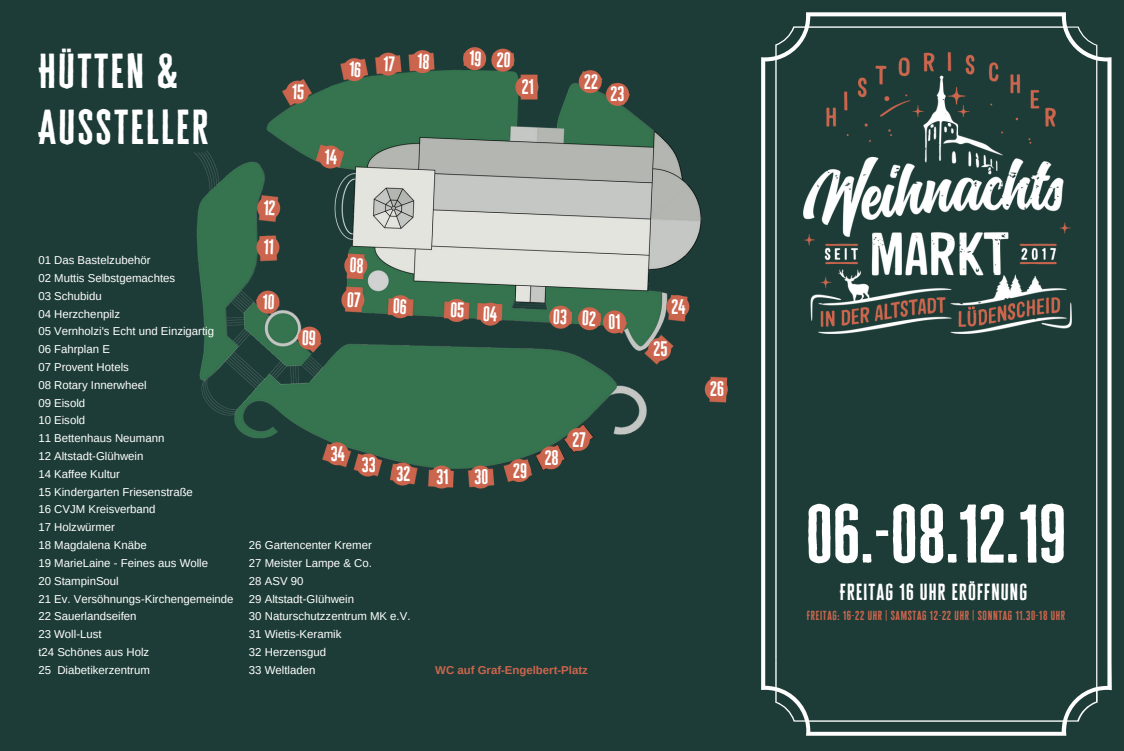
<style>
.page{position:relative;width:1124px;height:751px;background:#fff}
.page>*{position:absolute;margin:0;border:0;box-sizing:border-box;transform-origin:0 0}
.t1{font:67.75px "Cheddar Gothic Sans";color:#fff}
.t2{font:40px/55.9px "Cheddar Gothic Sans";letter-spacing:.06em;color:#fff}
.t3{font:19px "Cheddar Gothic Sans";letter-spacing:.06em;color:#fff}
.t4{font:17.12px "Cheddar Gothic Sans";color:#fff}
.t5{font:11.38px/17.8px "Arimo";color:#fff}
.t6{font:700 11.38px "Arimo";color:#cc654d}
.t7{font:10.75px "Cheddar Gothic Sans";letter-spacing:.06em;color:#cc654d}
</style>
<div class="page">
<div style="left:0;top:0;width:1123px;height:751px;background:#1d3c37"></div>
<img style="left:194px;top:47px;width:534px;height:442px">
<svg style="left:761px;top:12px;width:350px;height:724px"></svg>
<img style="left:803px;top:52px;width:268px;height:282px">
<div style="left:603px;top:310px;width:23px;height:23px;background:#cc654d;border-radius:50%"></div>
<div style="left:577px;top:307px;width:24px;height:23px;background:#cc654d;border-radius:50%"></div>
<div style="left:548px;top:305px;width:24px;height:24px;background:#cc654d;border-radius:50%"></div>
<div style="left:478px;top:302px;width:24px;height:24px;background:#cc654d;border-radius:50%"></div>
<div style="left:444px;top:299px;width:24px;height:23px;background:#cc654d;border-radius:50%"></div>
<div style="left:388px;top:295px;width:24px;height:23px;background:#cc654d;border-radius:50%"></div>
<div style="left:341px;top:288px;width:23px;height:24px;background:#cc654d;border-radius:50%"></div>
<div style="left:344px;top:254px;width:23px;height:23px;background:#cc654d;border-radius:50%"></div>
<svg style="left:297px;top:326px;width:24px;height:24px"></svg>
<div style="left:256px;top:290px;width:24px;height:24px;background:#cc654d;border-radius:50%"></div>
<div style="left:256px;top:235px;width:24px;height:24px;background:#cc654d;border-radius:50%"></div>
<div style="left:257px;top:196px;width:23px;height:24px;background:#cc654d;border-radius:50%"></div>
<div style="left:318px;top:145px;width:24px;height:24px;background:#cc654d;border-radius:50%"></div>
<div style="left:285px;top:80px;width:24px;height:24px;background:#cc654d;border-radius:50%"></div>
<div style="left:342px;top:58px;width:24px;height:23px;background:#cc654d;border-radius:50%"></div>
<div style="left:376px;top:52px;width:24px;height:24px;background:#cc654d;border-radius:50%"></div>
<div style="left:410px;top:50px;width:24px;height:23px;background:#cc654d;border-radius:50%"></div>
<div style="left:463px;top:47px;width:23px;height:23px;background:#cc654d;border-radius:50%"></div>
<div style="left:491px;top:48px;width:23px;height:24px;background:#cc654d;border-radius:50%"></div>
<div style="left:515px;top:75px;width:23px;height:24px;background:#cc654d;border-radius:50%"></div>
<div style="left:578px;top:70px;width:24px;height:23px;background:#cc654d;border-radius:50%"></div>
<div style="left:605px;top:83px;width:24px;height:23px;background:#cc654d;border-radius:50%"></div>
<div style="left:666px;top:295px;width:23px;height:23px;background:#cc654d;border-radius:50%"></div>
<div style="left:647px;top:338px;width:24px;height:23px;background:#cc654d;border-radius:50%"></div>
<div style="left:704px;top:378px;width:24px;height:23px;background:#cc654d;border-radius:50%"></div>
<div style="left:566px;top:428px;width:24px;height:23px;background:#cc654d;border-radius:50%"></div>
<div style="left:539px;top:446px;width:23px;height:24px;background:#cc654d;border-radius:50%"></div>
<div style="left:507px;top:459px;width:24px;height:23px;background:#cc654d;border-radius:50%"></div>
<div style="left:468px;top:465px;width:24px;height:24px;background:#cc654d;border-radius:50%"></div>
<div style="left:429px;top:465px;width:24px;height:24px;background:#cc654d;border-radius:50%"></div>
<div style="left:391px;top:462px;width:23px;height:24px;background:#cc654d;border-radius:50%"></div>
<div style="left:356px;top:453px;width:23px;height:24px;background:#cc654d;border-radius:50%"></div>
<div style="left:325px;top:442px;width:24px;height:24px;background:#cc654d;border-radius:50%"></div>
<svg style="left:302px;top:330px;width:13px;height:16px"></svg>
<h2 class="t2" style="left:38px;top:44px;width:171px">HÜTTEN &amp;<br>AUSSTELLER</h2>
<h3 class="t4" style="left:470px;top:50px;width:42px;rotate:3deg">19 20</h3>
<h3 class="t4" style="left:521px;top:79px;width:13px">21</h3>
<h3 class="t4" style="left:584px;top:73px;width:15px">22</h3>
<h3 class="t4" style="left:610px;top:86px;width:15px">23</h3>
<p class="t5" style="left:38px;top:251px;width:197px">01 Das Bastelzubehör<br>02 Muttis Selbstgemachtes<br>03 Schubidu<br>04 Herzchenpilz<br>05 Vernholzi's Echt und Einzigartig<br>06 Fahrplan E<br>07 Provent Hotels<br>08 Rotary Innerwheel<br>09 Eisold<br>10 Eisold<br>11 Bettenhaus Neumann<br>12 Altstadt-Glühwein<br>14 Kaffee Kultur<br>15 Kindergarten Friesenstraße<br>16 CVJM Kreisverband<br>17 Holzwürmer<br>18 Magdalena Knäbe<br>19 MarieLaine - Feines aus Wolle<br>20 StampinSoul<br>21 Ev. Versöhnungs-Kirchengemeinde<br>22 Sauerlandseifen<br>23 Woll-Lust<br>t24 Schönes aus Holz<br>25 Diabetikerzentrum</p>
<h3 class="t4" style="left:553px;top:308px;width:44px;rotate:3deg">03 02</h3>
<h3 class="t4" style="left:608px;top:313px;width:13px">01</h3>
<h3 class="t4" style="left:330px;top:445px;width:16px">34</h3>
<h3 class="t4" style="left:362px;top:457px;width:15px">33</h3>
<h3 class="t4" style="left:396px;top:466px;width:15px">32</h3>
<h3 class="t4" style="left:436px;top:469px;width:13px">31</h3>
<h3 class="t4" style="left:474px;top:469px;width:15px">30</h3>
<h3 class="t4" style="left:513px;top:462px;width:15px">29</h3>
<h3 class="t4" style="left:544px;top:449px;width:15px">28</h3>
<h3 class="t4" style="left:572px;top:431px;width:15px">27</h3>
<p class="t5" style="left:249px;top:536px;width:163px">26 Gartencenter Kremer<br>27 Meister Lampe &amp; Co.<br>28 ASV 90<br>29 Altstadt-Glühwein<br>30 Naturschutzzentrum MK e.V.<br>31 Wietis-Keramik<br>32 Herzensgud<br>33 Weltladen</p>
<p class="t6" style="left:435px;top:663px;width:154px">WC auf Graf-Engelbert-Platz</p>
<h3 class="t4" style="left:671px;top:298px;width:16px">24</h3>
<h3 class="t4" style="left:653px;top:341px;width:15px">25</h3>
<h3 class="t4" style="left:710px;top:381px;width:15px">26</h3>
<h1 class="t1" style="left:805px;top:502px;width:262px">06.-08.12.19</h1>
<h3 class="t3" style="left:839px;top:582px;width:189px">FREITAG 16 UHR ERÖFFNUNG</h3>
<p class="t7" style="left:806px;top:610px;width:260px">FREITAG: 16-22 UHR | SAMSTAG 12-22 UHR | SONNTAG 11.30-18 UHR</p>
</div>
